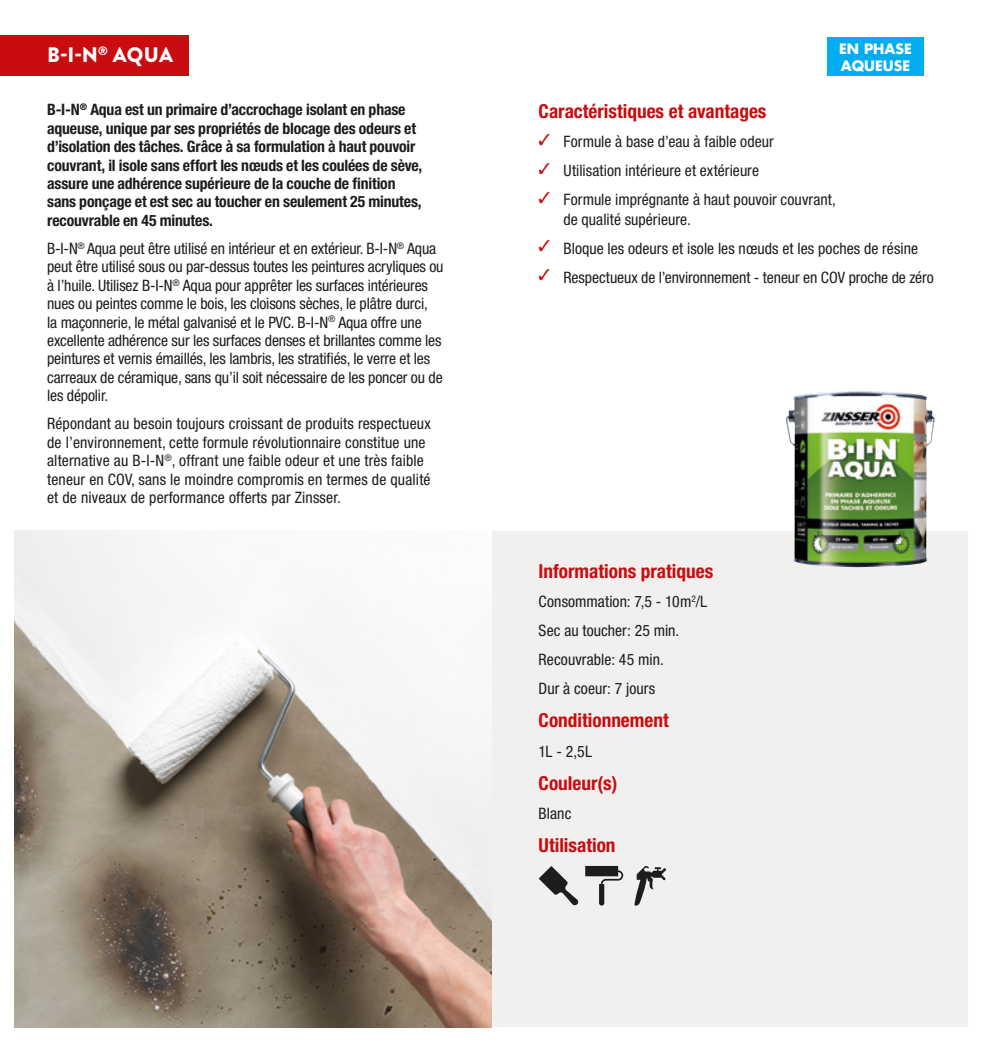
<style>
.page{position:relative;width:983px;height:1042px;background:#fff}
.page>*{position:absolute;margin:0;border:0;box-sizing:border-box;transform-origin:0 0}
.producttitel_in_rode_balk_-_L{font:900 21px "Brandon Grotesque";color:#fff}
.titel_rood{font:700 condensed 19.25px "Helvetica Neue LT Pro";color:#c90c0f}
.brood{font:condensed 15.75px/18.4px "Helvetica Neue LT Pro";letter-spacing:-.01em;color:#1d1d1b}
.brood_vet{font:700 condensed 15.75px/18.4px "Helvetica Neue LT Pro";letter-spacing:-.01em;color:#1d1d1b}
.opsomming{font:condensed 15.75px/19.2px "Helvetica Neue LT Pro";letter-spacing:.005em;color:#1d1d1b}
.brood-2{font:condensed 15.75px/18.4px "Helvetica Neue LT Pro";letter-spacing:.01em;color:#1d1d1b}
.producttitel_in_rode_balk_-_L-2{font:700 14px/16.8px "Futura Std";color:#fff}
</style>
<div class="page">
<div style="left:491px;top:531px;width:476px;height:496px;background:#f1f0ee"></div>
<img style="left:15px;top:531px;width:476px;height:496px">
<div style="left:0;top:35px;width:188px;height:41px;background:#c90c0f"></div>
<svg style="left:634px;top:866px;width:32px;height:40px"></svg>
<svg style="left:585px;top:866px;width:38px;height:39px"></svg>
<svg style="left:538px;top:866px;width:40px;height:39px"></svg>
<div style="left:826px;top:38px;width:97px;height:38px;background:#00adf0"></div>
<img style="left:784px;top:391px;width:151px;height:176px">
<p class="producttitel_in_rode_balk_-_L" style="left:47px;top:40px;width:127px">B-I-N<sup>®</sup> AQUA</p>
<p class="brood_vet" style="left:47px;top:100px;width:376px">B-I-N<sup>®</sup> Aqua est un primaire d’accrochage isolant en phase aqueuse, unique par ses propriétés de blocage des odeurs et d’isolation des tâches. Grâce à sa formulation à haut pouvoir couvrant, il isole sans effort les nœuds et les coulées de sève, assure une adhérence supérieure de la couche de finition sans ponçage et est sec au toucher en seulement 25 minutes, recouvrable en 45 minutes.</p>
<p class="brood" style="left:47px;top:239px;width:398px">B-I-N<sup>®</sup> Aqua peut être utilisé en intérieur et en extérieur. B-I-N<sup>®</sup> Aqua peut être utilisé sous ou par-dessus toutes les peintures acryliques ou à l’huile. Utilisez B-I-N<sup>®</sup> Aqua pour apprêter les surfaces intérieures nues ou peintes comme le bois, les cloisons sèches, le plâtre durci,<br>la maçonnerie, le métal galvanisé et le PVC. B-I-N<sup>®</sup> Aqua offre une excellente adhérence sur les surfaces denses et brillantes comme les peintures et vernis émaillés, les lambris, les stratifiés, le verre et les carreaux de céramique, sans qu’il soit nécessaire de les poncer ou de les dépolir.</p>
<p class="brood-2" style="left:47px;top:414px;width:385px">Répondant au besoin toujours croissant de produits respectueux de l’environnement, cette formule révolutionnaire constitue une alternative au B-I-N<sup>®</sup>, offrant une faible odeur et une très faible teneur en COV, sans le moindre compromis en termes de qualité et de niveaux de performance offerts par Zinsser.</p>
<p class="producttitel_in_rode_balk_-_L-2" style="left:838px;top:40px;width:74px">EN PHASE<br>AQUEUSE</p>
<p class="titel_rood" style="left:538px;top:99px;width:229px">Caractéristiques et avantages</p>
<p class="opsomming" style="left:538px;top:132px;width:236px"><sup>✓</sup> Formule à base d’eau à faible odeur</p>
<p class="opsomming" style="left:538px;top:161px;width:222px"><sup>✓</sup> Utilisation intérieure et extérieure</p>
<p class="opsomming" style="left:563px;top:190px;width:274px;text-indent:-25px"><sup>✓</sup> Formule imprégnante à haut pouvoir couvrant, de qualité supérieure.</p>
<p class="opsomming" style="left:538px;top:239px;width:381px"><sup>✓</sup> Bloque les odeurs et isole les nœuds et les poches de résine</p>
<p class="opsomming" style="left:538px;top:268px;width:396px"><sup>✓</sup> Respectueux de l’environnement - teneur en COV proche de zéro</p>
<p class="titel_rood" style="left:538px;top:559px;width:176px">Informations pratiques</p>
<p class="opsomming" style="left:538px;top:591px;width:170px">Consommation: 7,5 - 10m<sup>2</sup>/L</p>
<p class="opsomming" style="left:538px;top:621px;width:142px">Sec au toucher: 25 min.</p>
<p class="opsomming" style="left:538px;top:650px;width:127px">Recouvrable: 45 min.</p>
<p class="opsomming" style="left:538px;top:679px;width:118px">Dur à coeur: 7 jours</p>
<p class="titel_rood" style="left:538px;top:709px;width:131px">Conditionnement</p>
<p class="opsomming" style="left:538px;top:741px;width:55px">1L - 2,5L</p>
<p class="titel_rood" style="left:538px;top:771px;width:80px">Couleur(s)</p>
<p class="opsomming" style="left:538px;top:803px;width:34px">Blanc</p>
<p class="titel_rood" style="left:538px;top:833px;width:78px">Utilisation</p>
</div>
